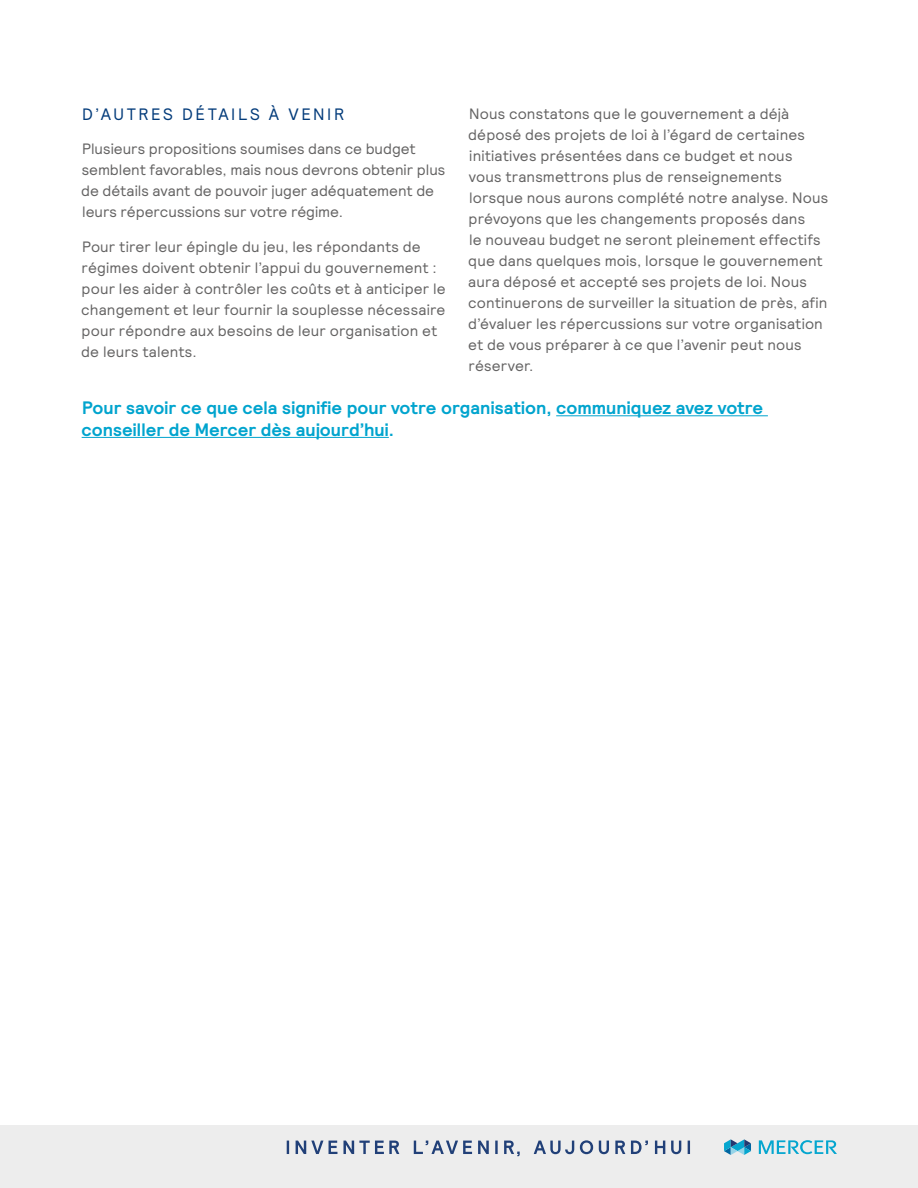
<style>
.page{position:relative;width:918px;height:1188px;background:#fff}
.page>*{position:absolute;margin:0;border:0;box-sizing:border-box;transform-origin:0 0}
.t1{font:700 18px/21.6px "Relative";color:#00a4ce}
.t2{font:16.5px "Relative";letter-spacing:.155em;color:#043c7b}
.t3{font:15px/21px "Relative";letter-spacing:.01em;color:#646363}
</style>
<div class="page">
<hr style="left:556px;top:415px;width:212px;height:1px;background:#00a4ce">
<hr style="left:82px;top:437px;width:307px;height:1px;background:#00a4ce">
<div style="left:0;top:1126px;width:918px;height:62px;background:#ededed"></div>
<svg style="left:724px;top:1139px;width:27px;height:16px"></svg>
<svg style="left:759px;top:1140px;width:78px;height:14px"></svg>
<svg style="left:287px;top:1141px;width:2px;height:13px"></svg>
<svg style="left:296px;top:1141px;width:27px;height:13px"></svg>
<svg style="left:329px;top:1141px;width:8px;height:13px"></svg>
<svg style="left:343px;top:1141px;width:56px;height:13px"></svg>
<svg style="left:414px;top:1141px;width:58px;height:13px"></svg>
<svg style="left:478px;top:1141px;width:11px;height:13px"></svg>
<svg style="left:495px;top:1141px;width:3px;height:13px"></svg>
<svg style="left:504px;top:1141px;width:16px;height:15px"></svg>
<svg style="left:534px;top:1141px;width:40px;height:13px"></svg>
<svg style="left:580px;top:1140px;width:13px;height:14px"></svg>
<svg style="left:599px;top:1141px;width:10px;height:13px"></svg>
<svg style="left:615px;top:1141px;width:10px;height:13px"></svg>
<svg style="left:631px;top:1141px;width:17px;height:13px"></svg>
<svg style="left:655px;top:1141px;width:10px;height:13px"></svg>
<svg style="left:671px;top:1141px;width:10px;height:13px"></svg>
<svg style="left:688px;top:1141px;width:2px;height:13px"></svg>
<p class="t2" style="left:82px;top:103px;width:264px">D’AUTRES DÉTAILS À VENIR</p>
<p class="t3" style="left:81px;top:138px;width:366px">Plusieurs propositions soumises dans ce budget semblent favorables, mais nous devrons obtenir plus de détails avant de pouvoir juger adéquatement de leurs répercussions sur votre régime.</p>
<p class="t3" style="left:81px;top:235px;width:366px">Pour tirer leur épingle du jeu, les répondants de régimes doivent obtenir l’appui du gouvernement : pour les aider à contrôler les coûts et à anticiper le changement et leur fournir la souplesse nécessaire pour répondre aux besoins de leur organisation et de leurs talents.</p>
<p class="t3" style="left:468px;top:102px;width:362px">Nous constatons que le gouvernement a déjà déposé des projets de loi à l’égard de certaines initiatives présentées dans ce budget et nous<br>vous transmettrons plus de renseignements lorsque nous aurons complété notre analyse. Nous prévoyons que les changements proposés dans<br>le nouveau budget ne seront pleinement effectifs que dans quelques mois, lorsque le gouvernement aura déposé et accepté ses projets de loi. Nous continuerons de surveiller la situation de près, afin d’évaluer les répercussions sur votre organisation et de vous préparer à ce que l’avenir peut nous réserver.</p>
<p class="t1" style="left:82px;top:397px;width:683px">Pour savoir ce que cela signifie pour votre organisation, communiquez avez votre conseiller de Mercer dès aujourd’hui.</p>
</div>
